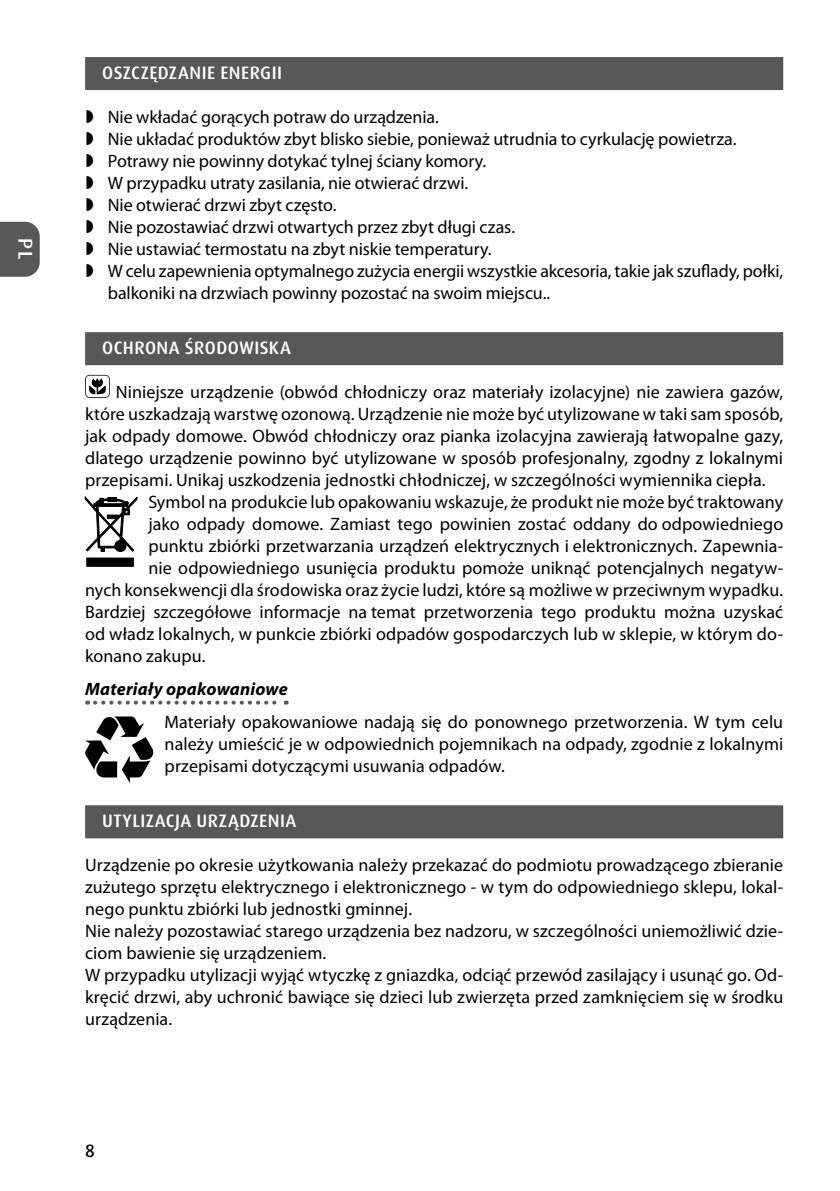
<style>
.page{position:relative;width:840px;height:1191px;background:#fff}
.page>*{position:absolute;margin:0;border:0;box-sizing:border-box;transform-origin:0 0}
.t1{font:500 20px "Dax Pro";color:#fff}
.t2{font:18px/22px "Myriad Pro";letter-spacing:.005em;color:#000}
.t3{font:500 18px "Dax Pro";letter-spacing:.025em;color:#fff}
.t4{font:italic 700 18px "Myriad Pro";letter-spacing:.01em;color:#000}
.t5{font:500 18px "Dax Pro";color:#000}
</style>
<div class="page">
<svg style="left:0;top:222px;width:40px;height:55px;background:#5f5f5e"></svg>
<div style="left:85px;top:57px;width:697px;height:33px;background:#575756"></div>
<div style="left:85px;top:332px;width:697px;height:33px;background:#575756"></div>
<svg style="left:95px;top:700px;width:191px;height:4px"></svg>
<div style="left:85px;top:805px;width:697px;height:33px;background:#575756"></div>
<svg style="left:85px;top:375px;width:25px;height:23px"></svg>
<div style="left:86px;top:375px;width:23px;height:22px;background:#fff;border-radius:4px"></div>
<svg style="left:89px;top:378px;width:17px;height:16px"></svg>
<svg style="left:85px;top:496px;width:52px;height:56px"></svg>
<div style="left:87px;top:558px;width:46px;height:8px;background:#000"></div>
<svg style="left:85px;top:716px;width:68px;height:67px"></svg>
<p class="t1" style="left:38px;top:238px;width:23px;rotate:90deg">PL</p>
<p class="t3" style="left:102px;top:61px;width:181px">OSZCZĘDZANIE ENERGII</p>
<p class="t2" style="left:108px;top:106px;width:676px">Nie wkładać gorących potraw do urządzenia.<br>Nie układać produktów zbyt blisko siebie, ponieważ utrudnia to cyrkulację powietrza.<br>Potrawy nie powinny dotykać tylnej ściany komory.<br>W przypadku utraty zasilania, nie otwierać drzwi.<br>Nie otwierać drzwi zbyt często.<br>Nie pozostawiać drzwi otwartych przez zbyt długi czas.<br>Nie ustawiać termostatu na zbyt niskie temperatury.<br>W celu zapewnienia optymalnego zużycia energii wszystkie akcesoria, takie jak szuflady, połki, balkoniki na drzwiach powinny pozostać na swoim miejscu..</p>
<p class="t3" style="left:102px;top:336px;width:190px">OCHRONA ŚRODOWISKA</p>
<p class="t2" style="left:116px;top:381px;width:668px">Niniejsze urządzenie (obwód chłodniczy oraz materiały izolacyjne) nie zawiera gazów,</p>
<p class="t2" style="left:85px;top:403px;width:699px">które uszkadzają warstwę ozonową. Urządzenie nie może być utylizowane w taki sam sposób,</p>
<p class="t2" style="left:85px;top:425px;width:699px">jak odpady domowe. Obwód chłodniczy oraz pianka izolacyjna zawierają łatwopalne gazy,</p>
<p class="t2" style="left:85px;top:447px;width:699px">dlatego urządzenie powinno być utylizowane w sposób profesjonalny, zgodny z lokalnymi</p>
<p class="t2" style="left:85px;top:469px;width:681px">przepisami. Unikaj uszkodzenia jednostki chłodniczej, w szczególności wymiennika ciepła.</p>
<p class="t2" style="left:148px;top:491px;width:636px">Symbol na produkcie lub opakowaniu wskazuje, że produkt nie może być traktowany</p>
<p class="t2" style="left:148px;top:513px;width:636px">jako odpady domowe. Zamiast tego powinien zostać oddany do odpowiedniego</p>
<p class="t2" style="left:148px;top:535px;width:636px">punktu zbiórki przetwarzania urządzeń elektrycznych i elektronicznych. Zapewnia-</p>
<p class="t2" style="left:148px;top:557px;width:636px">nie odpowiedniego usunięcia produktu pomoże uniknąć potencjalnych negatyw-</p>
<p class="t2" style="left:85px;top:579px;width:699px">nych konsekwencji dla środowiska oraz życie ludzi, które są możliwe w przeciwnym wypadku.</p>
<p class="t2" style="left:85px;top:601px;width:699px">Bardziej szczegółowe informacje na temat przetworzenia tego produktu można uzyskać</p>
<p class="t2" style="left:85px;top:623px;width:699px">od władz lokalnych, w punkcie zbiórki odpadów gospodarczych lub w sklepie, w którym do-</p>
<p class="t2" style="left:85px;top:645px;width:122px">konano zakupu.</p>
<p class="t4" style="left:85px;top:679px;width:204px">Materiały opakowaniowe</p>
<p class="t2" style="left:164px;top:711px;width:619px;text-align:justify">Materiały opakowaniowe nadają się do ponownego przetworzenia. W tym celu należy umieścić je w odpowiednich pojemnikach na odpady, zgodnie z lokalnymi przepisami dotyczącymi usuwania odpadów.</p>
<p class="t3" style="left:102px;top:809px;width:195px">UTYLIZACJA URZĄDZENIA</p>
<p class="t2" style="left:85px;top:854px;width:699px">Urządzenie po okresie użytkowania należy przekazać do podmiotu prowadzącego zbieranie zużutego sprzętu elektrycznego i elektronicznego - w tym do odpowiedniego sklepu, lokal&shy;nego punktu zbiórki lub jednostki gminnej.<br>Nie należy pozostawiać starego urządzenia bez nadzoru, w szczególności uniemożliwić dzie&shy;ciom bawienie się urządzeniem.<br>W przypadku utylizacji wyjąć wtyczkę z gniazdka, odciąć przewód zasilający i usunąć go. Od&shy;kręcić drzwi, aby uchronić bawiące się dzieci lub zwierzęta przed zamknięciem się w środku urządzenia.</p>
<p class="t5" style="left:85px;top:1139px;width:11px">8</p>
</div>
